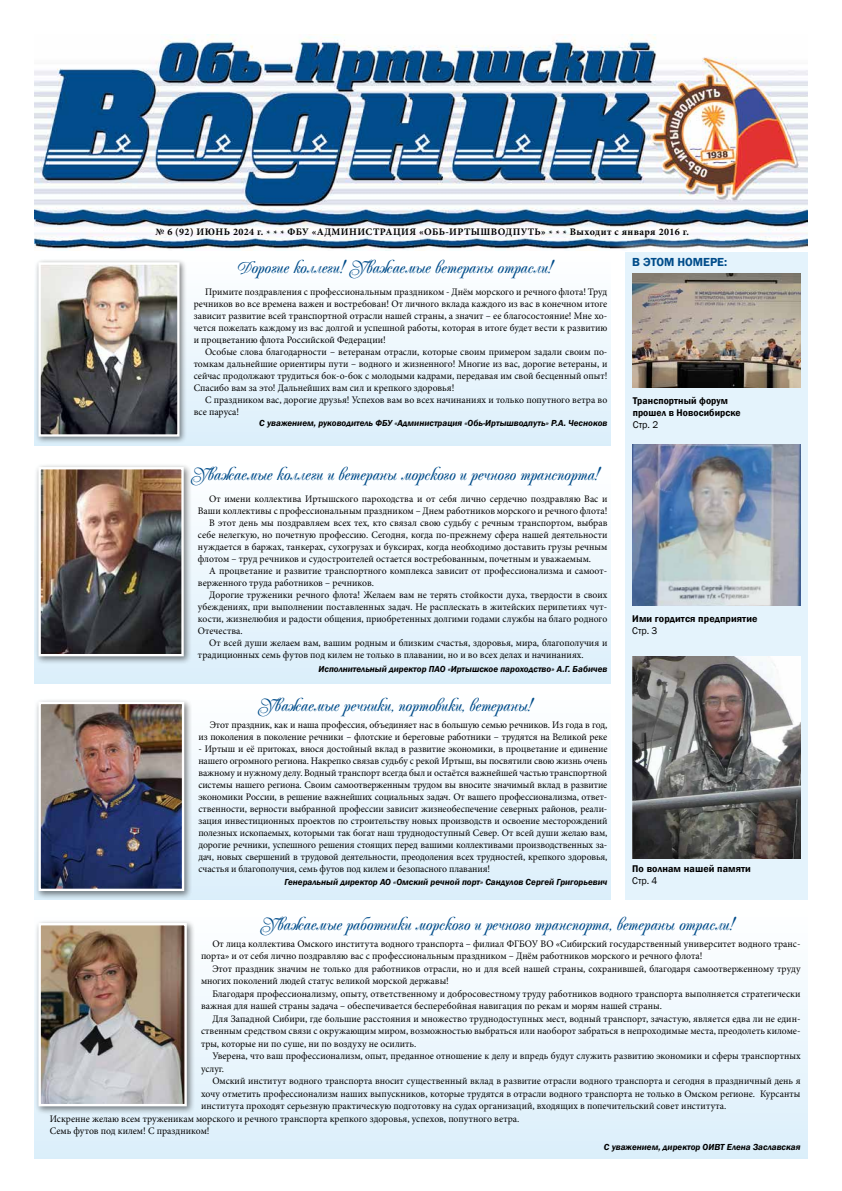
<style>
.page{position:relative;width:842px;height:1191px;background:#fff}
.page>*{position:absolute;margin:0;border:0;box-sizing:border-box;transform-origin:0 0}
.t1{font:20px "Popular Script";color:#004c8a}
.t2{font:600 12px "Franklin Gothic";color:#004c8a}
.t3{font:10px/12px "Minion Pro";color:#000}
.t4{font:700 10px "Minion Pro";letter-spacing:.04em;color:#000}
.t5{font:600 10px "Franklin Gothic";letter-spacing:.01em;color:#000}
.t6{font:600 10px/12px "Franklin Gothic";letter-spacing:.01em;color:#000;scale:.96 1}
.t7{font:10px "Franklin Gothic";letter-spacing:.005em;color:#000}
.t8{font:italic 600 9px "Franklin Gothic";color:#000}
</style>
<div class="page">
<img style="left:34px;top:35px;width:774px;height:215px">
<div style="left:609px;top:236px;width:215px;height:680px;background:#fff"></div>
<div style="left:625px;top:252px;width:183px;height:647px;background:#e4f3fc"></div>
<img style="left:632px;top:656px;width:168px;height:202px">
<img style="left:632px;top:445px;width:168px;height:161px">
<img style="left:633px;top:273px;width:167px;height:114px">
<div style="left:34px;top:253px;width:577px;height:192px;background:linear-gradient(to bottom,#fff,#dbeffb)"></div>
<div style="left:34px;top:460px;width:577px;height:223px;background:linear-gradient(to bottom,#fff,#dbeffb)"></div>
<div style="left:34px;top:690px;width:577px;height:209px;background:linear-gradient(to bottom,#fff,#dbeffb)"></div>
<div style="left:34px;top:905px;width:774px;height:253px;background:linear-gradient(to bottom,#fff,#dbeffb)"></div>
<div style="left:35px;top:259px;width:152px;height:185px;background:#000;opacity:.5"></div>
<img style="left:41px;top:265px;width:136px;height:168px">
<div style="left:38px;top:262px;width:142px;height:174px;border:2px solid #fff"></div>
<div style="left:35px;top:463px;width:157px;height:201px;background:#000;opacity:.5"></div>
<img style="left:41px;top:470px;width:140px;height:183px">
<div style="left:38px;top:467px;width:146px;height:189px;border:2px solid #fff"></div>
<div style="left:35px;top:698px;width:158px;height:201px;background:#000;opacity:.5"></div>
<img style="left:41px;top:705px;width:140px;height:183px">
<div style="left:38px;top:702px;width:146px;height:189px;border:2px solid #fff"></div>
<div style="left:35px;top:919px;width:160px;height:195px;background:#000;opacity:.5"></div>
<img style="left:41px;top:926px;width:143px;height:177px">
<div style="left:38px;top:923px;width:149px;height:183px;border:2px solid #fff"></div>
<p class="t4" style="left:155px;top:224px;width:535px">№ 6 (92) ИЮНЬ 2024 г. * * * ФБУ «АДМИНИСТРАЦИЯ «ОБЬ-ИРТЫШВОДПУТЬ» * * * Выходит с января 2016 г.</p>
<h1 class="t1" style="left:237px;top:258px;width:317px">Дорогие коллеги! Уважаемые ветераны отрасли!</h1>
<p class="t2" style="left:632px;top:255px;width:96px">В ЭТОМ НОМЕРЕ:</p>
<p class="t3" style="left:194px;top:286px;width:415px;text-align:justify;text-indent:11px">Примите поздравления с профессиональным праздником - Днём морского и речного флота! Труд речников во все времена важен и востребован! От личного вклада каждого из вас в конечном итоге зависит развитие всей транспортной отрасли нашей страны, а значит – ее благосостояние! Мне хо&shy;чется пожелать каждому из вас долгой и успешной работы, которая в итоге будет вести к развитию и процветанию флота Российской Федерации!</p>
<p class="t3" style="left:194px;top:346px;width:415px;text-align:justify;text-indent:11px">Особые слова благодарности – ветеранам отрасли, которые своим примером задали своим по&shy;томкам дальнейшие ориентиры пути – водного и жизненного! Многие из вас, дорогие ветераны, и сейчас продолжают трудиться бок-о-бок с молодыми кадрами, передавая им свой бесценный опыт!<br>Спасибо вам за это! Дальнейших вам сил и крепкого здоровья!</p>
<p class="t3" style="left:194px;top:394px;width:415px;text-indent:11px">С праздником вас, дорогие друзья! Успехов вам во всех начинаниях и только попутного ветра во все паруса!</p>
<p class="t8" style="left:259px;top:417px;width:350px">С уважением, руководитель ФБУ «Администрация «Обь-Иртышводпуть» Р.А. Чесноков</p>
<h1 class="t1" style="left:191px;top:464px;width:410px">Уважаемые коллеги и ветераны морского и речного транспорта!</h1>
<p class="t3" style="left:209px;top:493px;width:400px">От имени коллектива Иртышского пароходства и от себя лично сердечно поздравляю Вас и</p>
<p class="t3" style="left:198px;top:505px;width:411px">Ваши коллективы с профессиональным праздником – Днем работников морского и речного флота!</p>
<p class="t3" style="left:209px;top:517px;width:400px">В этот день мы поздравляем всех тех, кто связал свою судьбу с речным транспортом, выбрав</p>
<p class="t3" style="left:198px;top:529px;width:411px">себе нелегкую, но почетную профессию. Сегодня, когда по-прежнему сфера нашей деятельности</p>
<p class="t3" style="left:198px;top:541px;width:411px">нуждается в баржах, танкерах, сухогрузах и буксирах, когда необходимо доставить грузы речным</p>
<p class="t3" style="left:198px;top:553px;width:395px">флотом – труд речников и судостроителей остается востребованным, почетным и уважаемым.</p>
<p class="t3" style="left:209px;top:565px;width:400px">А процветание и развитие транспортного комплекса зависит от профессионализма и самоот-</p>
<p class="t3" style="left:198px;top:577px;width:178px">верженного труда работников – речников.</p>
<p class="t3" style="left:209px;top:589px;width:400px">Дорогие труженики речного флота! Желаем вам не терять стойкости духа, твердости в своих</p>
<p class="t3" style="left:198px;top:601px;width:411px">убеждениях, при выполнении поставленных задач. Не расплескать в житейских перипетиях чут-</p>
<p class="t3" style="left:198px;top:613px;width:411px">кости, жизнелюбия и радости общения, приобретенных долгими годами службы на благо родного</p>
<p class="t3" style="left:198px;top:625px;width:46px">Отечества.</p>
<p class="t3" style="left:209px;top:637px;width:400px">От всей души желаем вам, вашим родным и близким счастья, здоровья, мира, благополучия и</p>
<p class="t3" style="left:198px;top:649px;width:387px">традиционных семь футов под килем не только в плавании, но и во всех делах и начинаниях.</p>
<p class="t8" style="left:319px;top:663px;width:290px">Исполнительный директор ПАО «Иртышское пароходство» А.Г. Бабичев</p>
<h1 class="t1" style="left:258px;top:695px;width:276px">Уважаемые речники, портовики, ветераны!</h1>
<p class="t3" style="left:198px;top:718px;width:410px;text-align:right">Этот праздник, как и наша профессия, объединяет нас в большую семью речников. Из года в год, из поколения в поколение речники – флотские и береговые работники – трудятся на Великой реке</p>
<p class="t3" style="left:198px;top:742px;width:410px;text-align:justify">- Иртыш и её притоках, внося достойный вклад в развитие экономики, в процветание и единение нашего огромного региона. Накрепко связав судьбу с рекой Иртыш, вы посвятили свою жизнь очень важному и нужному делу. Водный транспорт всегда был и остаётся важнейшей частью транспортной системы нашего региона. Своим самоотверженным трудом вы вносите значимый вклад в развитие экономики России, в решение важнейших социальных задач. От вашего профессионализма, ответ&shy;ственности, верности выбранной профессии зависит жизнеобеспечение северных районов, реали&shy;зация инвестиционных проектов по строительству новых производств и освоение месторождений полезных ископаемых, которыми так богат наш труднодоступный Север. От всей души желаю вам, дорогие речники, успешного решения стоящих перед вашими коллективами производственных за&shy;дач, новых свершений в трудовой деятельности, преодоления всех трудностей, крепкого здоровья, счастья и благополучия, семь футов под килем и безопасного плавания!</p>
<p class="t8" style="left:285px;top:876px;width:324px">Генеральный директор АО «Омский речной порт» Сандулов Сергей Григорьевич</p>
<p class="t6" style="left:633px;top:394px;width:114px">Транспортный форум прошел в Новосибирске</p>
<p class="t7" style="left:633px;top:418px;width:27px">Стр. 2</p>
<p class="t5" style="left:632px;top:612px;width:127px">Ими гордится предприятие</p>
<p class="t7" style="left:632px;top:624px;width:27px">Стр. 3</p>
<p class="t5" style="left:632px;top:862px;width:120px">По волнам нашей памяти</p>
<p class="t7" style="left:632px;top:874px;width:27px">Стр. 4</p>
<h1 class="t1" style="left:260px;top:914px;width:476px">Уважаемые работники морского и речного транспорта, ветераны отрасли!</h1>
<p class="t3" style="left:201px;top:937px;width:601px;line-height:12.5px;text-indent:11px">От лица коллектива Омского института водного транспорта – филиал ФГБОУ ВО «Сибирский государственный университет водного транс&shy;порта» и от себя лично поздравляю вас с профессиональным праздником – Днём работников морского и речного флота!</p>
<p class="t3" style="left:201px;top:962px;width:601px;line-height:12.5px;text-indent:11px">Этот праздник значим не только для работников отрасли, но и для всей нашей страны, сохранившей, благодаря самоотверженному труду многих поколений людей статус великой морской державы!</p>
<p class="t3" style="left:201px;top:987px;width:601px;line-height:12.5px;text-indent:11px">Благодаря профессионализму, опыту, ответственному и добросовестному труду работников водного транспорта выполняется стратегически важная для нашей страны задача – обеспечивается бесперебойная навигация по рекам и морям нашей страны.</p>
<p class="t3" style="left:201px;top:1012px;width:601px;line-height:12.5px;text-align:justify;text-indent:11px">Для Западной Сибири, где большие расстояния и множество труднодоступных мест, водный транспорт, зачастую, является едва ли не един&shy;ственным средством связи с окружающим миром, возможностью выбраться или наоборот забраться в непроходимые места, преодолеть киломе&shy;тры, которые ни по суше, ни по воздуху не осилить.</p>
<p class="t3" style="left:201px;top:1050px;width:601px;line-height:12.5px;text-indent:11px">Уверена, что ваш профессионализм, опыт, преданное отношение к делу и впредь будут служить развитию экономики и сферы транспортных услуг.</p>
<p class="t3" style="left:212px;top:1075px;width:590px">Омский институт водного транспорта вносит существенный вклад в развитие отрасли водного транспорта и сегодня в праздничный день я</p>
<p class="t3" style="left:201px;top:1087px;width:601px">хочу отметить профессионализм наших выпускников, которые трудятся в отрасли водного транспорта не только в Омском регионе. Курсанты</p>
<p class="t3" style="left:201px;top:1100px;width:527px">института проходят серьезную практическую подготовку на судах организаций, входящих в попечительский совет института.</p>
<p class="t3" style="left:50px;top:1112px;width:471px">Искренне желаю всем труженикам морского и речного транспорта крепкого здоровья, успехов, попутного ветра.</p>
<p class="t3" style="left:50px;top:1125px;width:161px">Семь футов под килем! С праздником!</p>
<p class="t8" style="left:604px;top:1140px;width:198px">С уважением, директор ОИВТ Елена Заславская</p>
</div>
